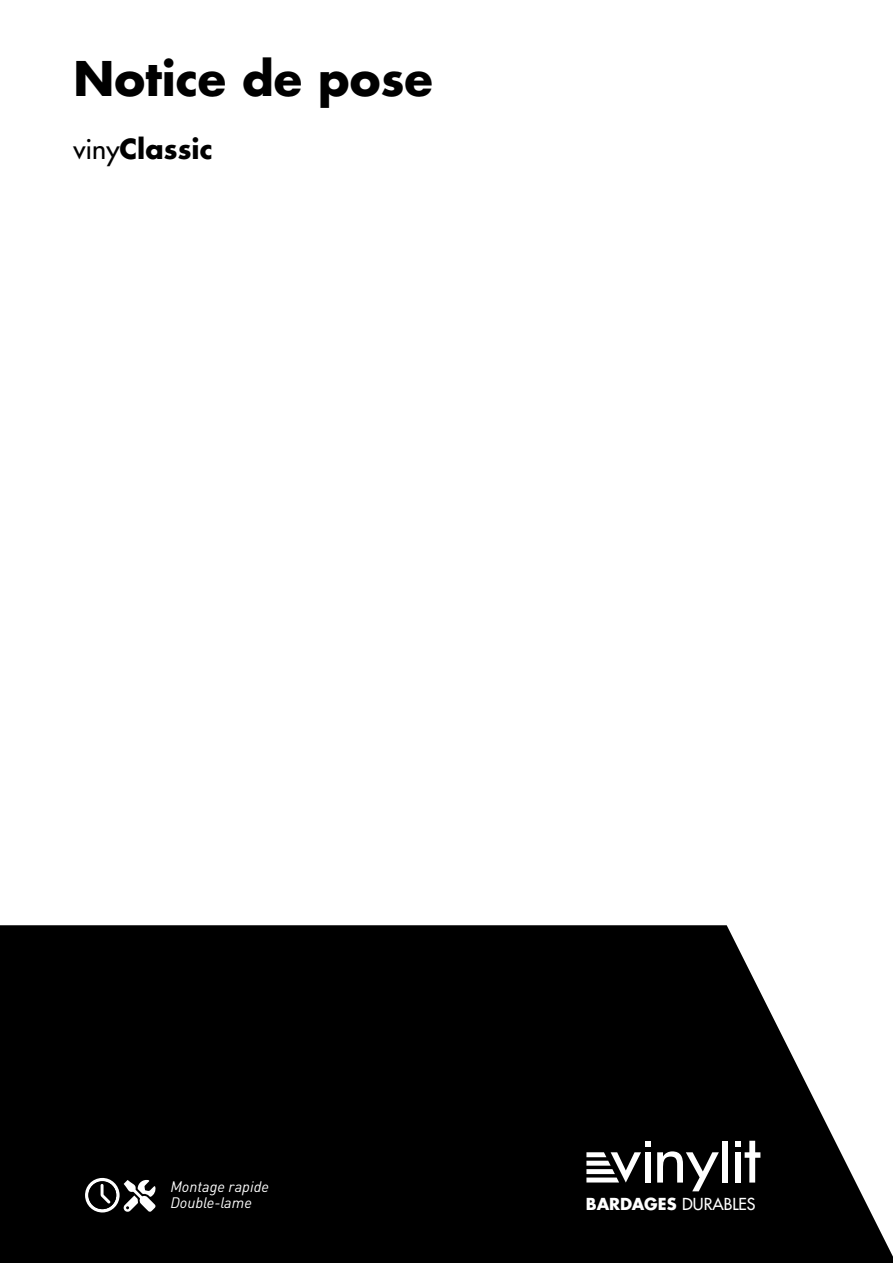
<style>
.page{position:relative;width:893px;height:1263px;background:#fff}
.page>*{position:absolute;margin:0;border:0;box-sizing:border-box;transform-origin:0 0}
.t1{font:700 46.5px "Futura LT Pro";color:#000}
.t2{font:700 27px "Futura LT Pro";color:#000}
.t3{font:700 16.05px "Futura LT Pro";color:#fff}
.t4{font:italic 15px/16.5px "DIN Pro";color:#fff}
.s1{font-weight:500}
</style>
<div class="page">
<svg style="left:0;top:925px;width:893px;height:338px;background:#181818"></svg>
<svg style="left:85px;top:1178px;width:71px;height:35px"></svg>
<svg style="left:657px;top:1151px;width:62px;height:40px"></svg>
<div style="left:722px;top:1141px;width:6px;height:41px;background:#fff"></div>
<svg style="left:735px;top:1141px;width:25px;height:41px"></svg>
<svg style="left:645px;top:1141px;width:6px;height:5px"></svg>
<div style="left:645px;top:1152px;width:6px;height:30px;background:#fff"></div>
<svg style="left:586px;top:1152px;width:55px;height:30px"></svg>
<h1 class="t1" style="left:73px;top:42px;width:361px">Notice de pose</h1>
<h2 class="t2" style="left:73px;top:129px;width:141px"><span class="s1">viny</span>Classic</h2>
<p class="t4" style="left:170px;top:1176px;width:100px">Montage rapide<br>Double-lame</p>
<p class="t3" style="left:586px;top:1191px;width:171px">BARDAGES <span class="s1">DURABLES</span></p>
</div>
